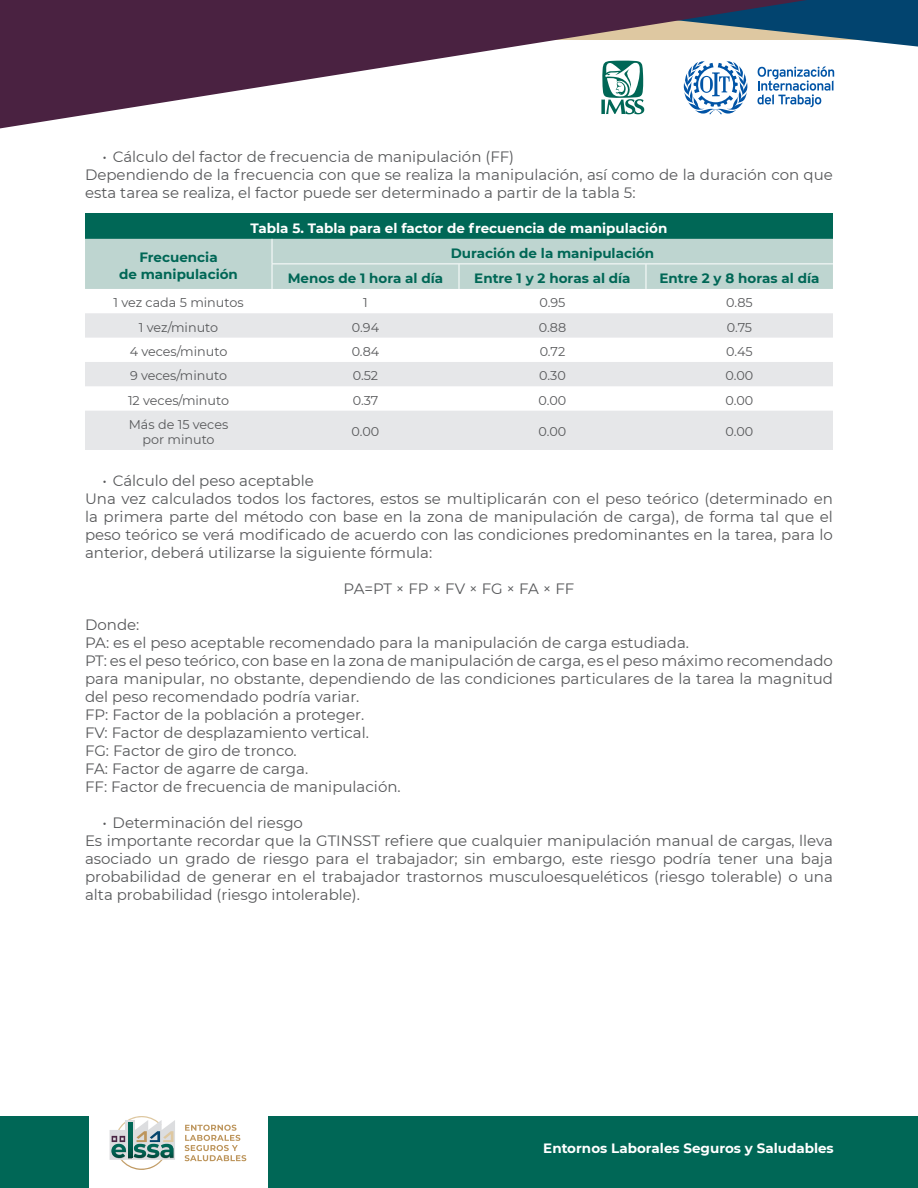
<style>
.page{position:relative;width:918px;height:1188px;background:#fff}
.page>*{position:absolute;margin:0;border:0;box-sizing:border-box;transform-origin:0 0}
.t1{font:15px/18px "Montserrat";color:#57585a}
.t2{font:700 13.5px/16.2px "Montserrat";color:#006756;text-align:center}
.t3{font:700 13.5px "Montserrat";color:#fff}
.t4{font:12.75px/15px "Montserrat";color:#57585a;text-align:center}
</style>
<div class="page">
<div style="left:268px;top:1116px;width:650px;height:72px;background:#006756"></div>
<div style="left:0;top:1116px;width:88px;height:72px;background:#006756"></div>
<svg style="left:0;top:0;width:918px;height:129px"></svg>
<svg style="left:185px;top:1125px;width:61px;height:36px"></svg>
<svg style="left:110px;top:1116px;width:65px;height:54px"></svg>
<div style="left:85px;top:214px;width:748px;height:25px;background:#006756"></div>
<svg style="left:85px;top:313px;width:748px;height:137px;fill:#e6e7e9"></svg>
<div style="left:85px;top:239px;width:748px;height:50px;background:#bed5d0"></div>
<hr style="left:272px;top:264px;width:187px;height:1px;background:#fff">
<hr style="left:459px;top:264px;width:187px;height:1px;background:#fff">
<hr style="left:646px;top:264px;width:187px;height:1px;background:#fff">
<p class="t1" style="left:85px;top:147px;width:749px;text-indent:17px">• Cálculo del factor de frecuencia de manipulación (FF)<br>Dependiendo de la frecuencia con que se realiza la manipulación, así como de la duración con que esta tarea se realiza, el factor puede ser determinado a partir de la tabla 5:</p>
<p class="t3" style="left:251px;top:218px;width:418px">Tabla 5. Tabla para el factor de frecuencia de manipulación</p>
<p class="t2" style="left:119px;top:249px;width:120px">Frecuencia<br>de manipulación</p>
<p class="t2" style="left:451px;top:244px;width:205px">Duración de la manipulación</p>
<p class="t2" style="left:288px;top:269px;width:157px">Menos de 1 hora al día</p>
<p class="t2" style="left:474px;top:269px;width:158px">Entre 1 y 2 horas al día</p>
<p class="t2" style="left:659px;top:269px;width:161px">Entre 2 y 8 horas al día</p>
<p class="t4" style="left:113px;top:295px;width:132px">1 vez cada 5 minutos</p>
<p class="t4" style="left:363px;top:295px;width:6px">1</p>
<p class="t4" style="left:540px;top:295px;width:27px">0.95</p>
<p class="t4" style="left:726px;top:295px;width:28px">0.85</p>
<p class="t4" style="left:139px;top:319px;width:81px">1 vez/minuto</p>
<p class="t4" style="left:352px;top:319px;width:29px">0.94</p>
<p class="t4" style="left:539px;top:319px;width:29px">0.88</p>
<p class="t4" style="left:727px;top:319px;width:27px">0.75</p>
<p class="t4" style="left:130px;top:343px;width:99px">4 veces/minuto</p>
<p class="t4" style="left:352px;top:343px;width:29px">0.84</p>
<p class="t4" style="left:540px;top:343px;width:27px">0.72</p>
<p class="t4" style="left:726px;top:343px;width:28px">0.45</p>
<p class="t4" style="left:130px;top:368px;width:99px">9 veces/minuto</p>
<p class="t4" style="left:353px;top:368px;width:27px">0.52</p>
<p class="t4" style="left:539px;top:368px;width:28px">0.30</p>
<p class="t4" style="left:726px;top:368px;width:29px">0.00</p>
<p class="t4" style="left:128px;top:392px;width:103px">12 veces/minuto</p>
<p class="t4" style="left:353px;top:392px;width:27px">0.37</p>
<p class="t4" style="left:539px;top:392px;width:29px">0.00</p>
<p class="t4" style="left:726px;top:392px;width:29px">0.00</p>
<p class="t4" style="left:129px;top:417px;width:101px">Más de 15 veces por minuto</p>
<p class="t4" style="left:352px;top:424px;width:29px">0.00</p>
<p class="t4" style="left:539px;top:424px;width:29px">0.00</p>
<p class="t4" style="left:726px;top:424px;width:29px">0.00</p>
<p class="t1" style="left:85px;top:471px;width:749px;text-indent:17px">• Cálculo del peso aceptable<br>Una vez calculados todos los factores, estos se multiplicarán con el peso teórico (determinado en la primera parte del método con base en la zona de manipulación de carga), de forma tal que el peso teórico se verá modificado de acuerdo con las condiciones predominantes en la tarea, para lo anterior, deberá utilizarse la siguiente fórmula:</p>
<p class="t1" style="left:344px;top:579px;width:232px">PA=PT × FP × FV × FG × FA × FF</p>
<p class="t1" style="left:85px;top:615px;width:749px">Donde:<br>PA: es el peso aceptable recomendado para la manipulación de carga estudiada.<br>PT: es el peso teórico, con base en la zona de manipulación de carga, es el peso máximo recomendado para manipular, no obstante, dependiendo de las condiciones particulares de la tarea la magnitud del peso recomendado podría variar.<br>FP: Factor de la población a proteger.<br>FV: Factor de desplazamiento vertical.<br>FG: Factor de giro de tronco.<br>FA: Factor de agarre de carga.<br>FF: Factor de frecuencia de manipulación.</p>
<p class="t1" style="left:85px;top:813px;width:749px;text-indent:17px">• Determinación del riesgo<br>Es importante recordar que la GTINSST refiere que cualquier manipulación manual de cargas, lleva asociado un grado de riesgo para el trabajador; sin embargo, este riesgo podría tener una baja probabilidad de generar en el trabajador trastornos musculoesqueléticos (riesgo tolerable) o una alta probabilidad (riesgo intolerable).</p>
<p class="t3" style="left:543px;top:1138px;width:292px">Entornos Laborales Seguros y Saludables</p>
</div>
